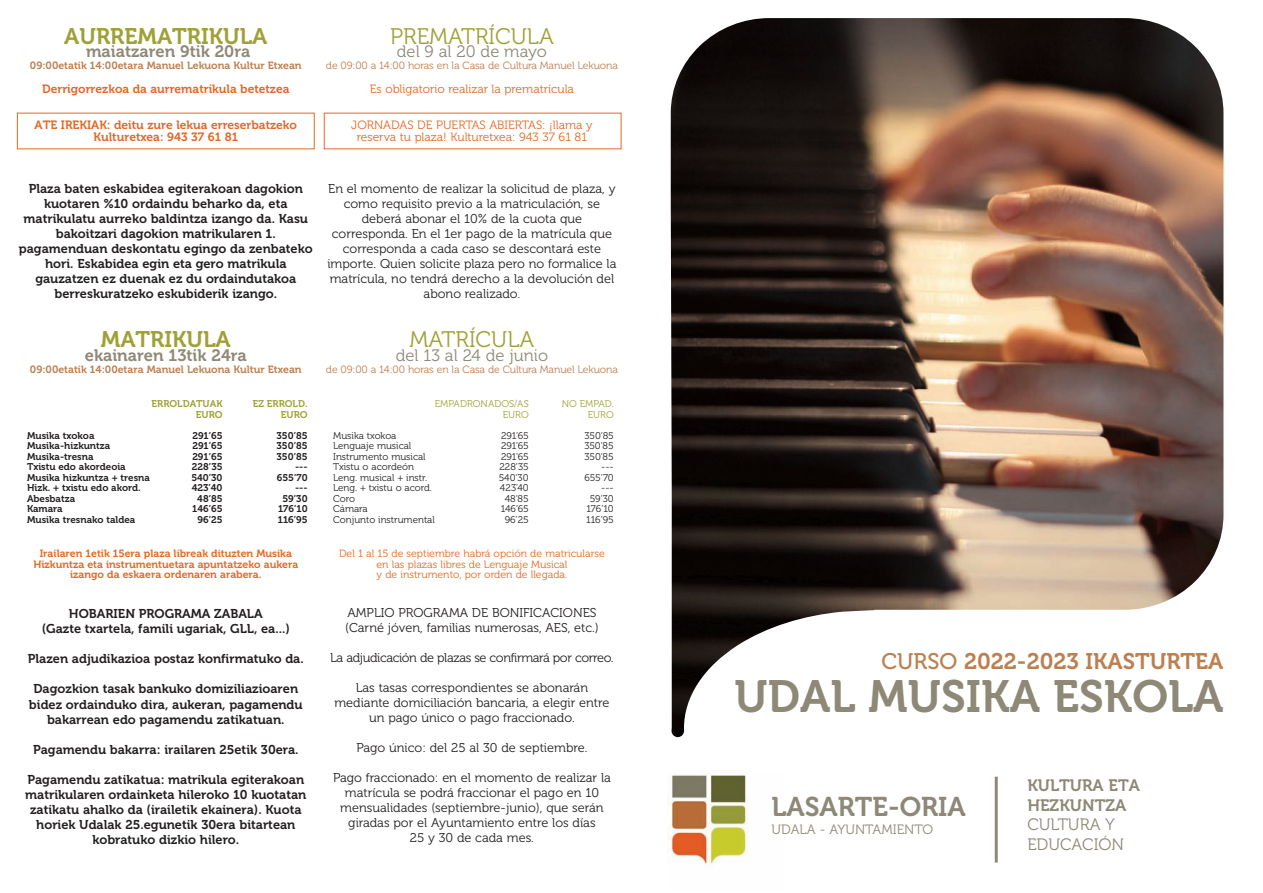
<style>
.page{position:relative;width:1263px;height:893px;background:#fff}
.page>*{position:absolute;margin:0;border:0;box-sizing:border-box;transform-origin:0 0}
.t1{font:45px "Museo 700";color:#8e8877}
.t2{font:27px "Museo 700";color:#8e8877}
.t3{font:22.5px "Museo 700";color:#bc7f50}
.t4{font:22.5px "Museo 700";color:#9fa136}
.t5{font:22.5px "Museo 300";color:#9fa136}
.t6{font:16.5px/19.5px "Museo 700";color:#8e8877}
.t7{font:16.5px/19.5px "Museo 300";color:#8e8877}
.t8{font:13.5px "Museo 300";color:#8e8877}
.t9{font:12.75px/15px "Museo 700";color:#231f20;text-align:center}
.t10{font:12.75px/15px "Museo 300";color:#231f20;text-align:center}
.t11{font:12.75px "Museo 300";letter-spacing:-.03em;color:#231f20}
.t12{font:12px/12px "Museo 300";color:#e46724;text-align:center}
.t13{font:12px/12px "Museo 700";color:#e46724;text-align:center}
.t14{font:10.5px/10.5px "Museo 700";color:#e46724;text-align:center}
.t15{font:10.5px/10.5px "Museo 300";color:#e46724;text-align:center}
.t16{font:10.5px "Museo 300";letter-spacing:-.01em;color:#bc7f50}
.t17{font:10.5px "Museo 700";color:#bc7f50}
.t18{font:9.75px "Museo 700";color:#231f20}
.t19{font:9.75px "Museo 300";color:#231f20}
.t20{font:9.75px "Museo 300";color:#9fa136}
.t21{font:9.75px "Museo 700";color:#9fa136}
.s1{font-family:"Museo 500"}
</style>
<div class="page">
<img style="left:671px;top:18px;width:553px;height:719px">
<img style="left:671px;top:772px;width:77px;height:92px">
<hr style="left:995px;top:776px;width:3px;height:86px;background:#8e8877">
<svg style="left:17px;top:112px;width:605px;height:38px"></svg>
<h3 class="t4" style="left:64px;top:27px;width:205px">AURREMATRIKULA</h3>
<p class="t6" style="left:86px;top:44px;width:166px">maiatzaren 9tik 20ra</p>
<p class="t17" style="left:30px;top:62px;width:273px">09:00etatik 14:00etara Manuel Lekuona Kultur Etxean</p>
<p class="t13" style="left:42px;top:85px;width:249px">Derrigorrezkoa da aurrematrikula betetzea</p>
<p class="t13" style="left:35px;top:121px;width:264px">ATE IREKIAK: deitu zure lekua erreserbatzeko<br>Kulturetxea: 943 37 61 81</p>
<p class="t9" style="left:19px;top:182px;width:295px">Plaza baten eskabidea egiterakoan dagokion kuotaren %10 ordaindu beharko da, eta matrikulatu aurreko baldintza izango da. Kasu bakoitzari dagokion matrikularen 1. pagamenduan deskontatu egingo da zenbateko hori. Eskabidea egin eta gero matrikula gauzatzen ez duenak ez du ordaindutakoa berreskuratzeko eskubiderik izango.</p>
<h3 class="t4" style="left:101px;top:330px;width:131px">MATRIKULA</h3>
<p class="t6" style="left:85px;top:347px;width:163px">ekainaren 13tik 24ra</p>
<p class="t17" style="left:30px;top:365px;width:273px">09:00etatik 14:00etara Manuel Lekuona Kultur Etxean</p>
<p class="t21" style="left:152px;top:400px;width:73px">ERROLDATUAK</p>
<p class="t21" style="left:253px;top:400px;width:56px">EZ ERROLD.</p>
<p class="t21" style="left:196px;top:410px;width:28px">EURO</p>
<p class="t21" style="left:281px;top:410px;width:28px">EURO</p>
<p class="t18" style="left:27px;top:431px;width:69px">Musika txokoa</p>
<p class="t18" style="left:192px;top:431px;width:32px">291’65</p>
<p class="t18" style="left:277px;top:431px;width:33px">350’85</p>
<p class="t18" style="left:27px;top:442px;width:85px">Musika-hizkuntza</p>
<p class="t18" style="left:192px;top:442px;width:32px">291’65</p>
<p class="t18" style="left:277px;top:442px;width:33px">350’85</p>
<p class="t18" style="left:27px;top:452px;width:68px">Musika-tresna</p>
<p class="t18" style="left:192px;top:452px;width:32px">291’65</p>
<p class="t18" style="left:277px;top:452px;width:33px">350’85</p>
<p class="t18" style="left:27px;top:463px;width:100px">Txistu edo akordeoia</p>
<p class="t18" style="left:192px;top:463px;width:32px">228’35</p>
<p class="t18" style="left:295px;top:463px;width:14px">---</p>
<p class="t18" style="left:27px;top:473px;width:124px">Musika hizkuntza + tresna</p>
<p class="t18" style="left:191px;top:473px;width:33px">540’30</p>
<p class="t18" style="left:277px;top:473px;width:32px">655’70</p>
<p class="t18" style="left:27px;top:484px;width:115px">Hizk. + txistu edo akord.</p>
<p class="t18" style="left:192px;top:484px;width:32px">423’40</p>
<p class="t18" style="left:295px;top:484px;width:14px">---</p>
<p class="t18" style="left:27px;top:494px;width:50px">Abesbatza</p>
<p class="t18" style="left:197px;top:494px;width:27px">48’85</p>
<p class="t18" style="left:282px;top:494px;width:27px">59’30</p>
<p class="t18" style="left:27px;top:505px;width:37px">Kamara</p>
<p class="t18" style="left:192px;top:505px;width:32px">146’65</p>
<p class="t18" style="left:278px;top:505px;width:31px">176’10</p>
<p class="t18" style="left:27px;top:515px;width:110px">Musika tresnako taldea</p>
<p class="t18" style="left:198px;top:515px;width:27px">96’25</p>
<p class="t18" style="left:278px;top:515px;width:31px">116’95</p>
<p class="t14" style="left:33px;top:549px;width:266px">Irailaren 1etik 15era plaza libreak dituzten Musika<br>Hizkuntza eta instrumentuetara apuntatzeko aukera izango da eskaera ordenaren arabera.</p>
<p class="t9" style="left:42px;top:608px;width:250px">HOBARIEN PROGRAMA ZABALA<br>(Gazte txartela, famili ugariak, GLL, ea...)</p>
<p class="t9" style="left:28px;top:653px;width:277px">Plazen adjudikazioa postaz konfirmatuko da.</p>
<p class="t9" style="left:29px;top:683px;width:275px">Dagozkion tasak bankuko domiziliazioaren bidez ordainduko dira, aukeran, pagamendu bakarrean edo pagamendu zatikatuan.</p>
<p class="t9" style="left:33px;top:743px;width:267px">Pagamendu bakarra: irailaren 25etik 30era.</p>
<p class="t9" style="left:25px;top:773px;width:283px">Pagamendu zatikatua: matrikula egiterakoan matrikularen ordainketa hileroko 10 kuotatan zatikatu ahalko da (irailetik ekainera). Kuota horiek Udalak 25.egunetik 30era bitartean kobratuko dizkio hilero.</p>
<h3 class="t5" style="left:390px;top:27px;width:165px">PREMATRÍCULA</h3>
<p class="t7" style="left:397px;top:44px;width:152px">del 9 al 20 de mayo</p>
<p class="t16" style="left:326px;top:62px;width:294px">de 09:00 a 14:00 horas en la Casa de Cultura Manuel Lekuona</p>
<p class="t12" style="left:370px;top:85px;width:206px">Es obligatorio realizar la prematrícula</p>
<p class="t12" style="left:351px;top:121px;width:243px">JORNADAS DE PUERTAS ABIERTAS: ¡llama y reserva tu plaza! Kulturetxea: 943 37 61 81</p>
<p class="t10" style="left:327px;top:182px;width:291px">En el momento de realizar la solicitud de plaza, y como requisito previo a la matriculación, se deberá abonar el 10% de la cuota que corresponda. En el 1er pago de la matrícula que corresponda a cada caso se descontará este importe. Quien solicite plaza pero no formalice la matrícula, no tendrá derecho a la devolución del abono realizado.</p>
<h3 class="t5" style="left:410px;top:330px;width:126px">MATRÍCULA</h3>
<p class="t7" style="left:396px;top:347px;width:154px">del 13 al 24 de junio</p>
<p class="t16" style="left:326px;top:365px;width:294px">de 09:00 a 14:00 horas en la Casa de Cultura Manuel Lekuona</p>
<p class="t20" style="left:435px;top:400px;width:95px">EMPADRONADOS/AS</p>
<p class="t20" style="left:562px;top:400px;width:54px">NO EMPAD.</p>
<p class="t20" style="left:503px;top:410px;width:28px">EURO</p>
<p class="t20" style="left:588px;top:410px;width:28px">EURO</p>
<p class="t19" style="left:333px;top:431px;width:65px">Musika txokoa</p>
<p class="t19" style="left:501px;top:431px;width:29px">291’65</p>
<p class="t19" style="left:584px;top:431px;width:31px">350’85</p>
<p class="t19" style="left:333px;top:442px;width:80px">Lenguaje musical</p>
<p class="t19" style="left:501px;top:442px;width:29px">291’65</p>
<p class="t19" style="left:584px;top:442px;width:31px">350’85</p>
<p class="t19" style="left:333px;top:452px;width:94px">Instrumento musical</p>
<p class="t19" style="left:501px;top:452px;width:29px">291’65</p>
<p class="t19" style="left:584px;top:452px;width:31px">350’85</p>
<p class="t19" style="left:333px;top:463px;width:82px">Txistu o acordeón</p>
<p class="t19" style="left:499px;top:463px;width:31px">228’35</p>
<p class="t19" style="left:601px;top:463px;width:14px">---</p>
<p class="t19" style="left:333px;top:473px;width:96px">Leng. musical + instr.</p>
<p class="t19" style="left:499px;top:473px;width:31px">540’30</p>
<p class="t19" style="left:584px;top:473px;width:31px">655’70</p>
<p class="t19" style="left:333px;top:484px;width:100px">Leng. + txistu o acord.</p>
<p class="t19" style="left:500px;top:484px;width:30px">423’40</p>
<p class="t19" style="left:601px;top:484px;width:14px">---</p>
<p class="t19" style="left:333px;top:494px;width:24px">Coro</p>
<p class="t19" style="left:505px;top:494px;width:25px">48’85</p>
<p class="t19" style="left:590px;top:494px;width:26px">59’30</p>
<p class="t19" style="left:333px;top:505px;width:36px">Cámara</p>
<p class="t19" style="left:501px;top:505px;width:30px">146’65</p>
<p class="t19" style="left:586px;top:505px;width:29px">176’10</p>
<p class="t19" style="left:333px;top:515px;width:103px">Conjunto instrumental</p>
<p class="t19" style="left:505px;top:515px;width:26px">96’25</p>
<p class="t19" style="left:586px;top:515px;width:29px">116’95</p>
<p class="t15" style="left:339px;top:549px;width:267px">Del 1 al 15 de septiembre habrá opción de matricularse en las plazas libres de Lenguaje Musical<br>y de instrumento, por orden de llegada.</p>
<p class="t10" style="left:345px;top:606px;width:255px;text-align:left">AMPLIO PROGRAMA DE BONIFICACIONES (Carné jóven, familias numerosas, AES, etc.)</p>
<p class="t11" style="left:330px;top:653px;width:285px">La adjudicación de plazas se confirmará por correo.</p>
<p class="t10" style="left:334px;top:681px;width:277px">Las tasas correspondientes se abonarán mediante domiciliación bancaria, a elegir entre un pago único o pago fraccionado.</p>
<p class="t10" style="left:356px;top:741px;width:233px">Pago único: del 25 al 30 de septiembre.</p>
<p class="t10" style="left:333px;top:771px;width:279px">Pago fraccionado: en el momento de realizar la matrícula se podrá fraccionar el pago en 10 mensualidades (septiembre-junio), que serán giradas por el Ayuntamiento entre los días<br>25 y 30 de cada mes.</p>
<h3 class="t3" style="left:881px;top:652px;width:344px"><span class="s1">CURSO</span> 2022-2023 IKASTURTEA</h3>
<h1 class="t1" style="left:735px;top:679px;width:490px">UDAL MUSIKA ESKOLA</h1>
<h2 class="t2" style="left:772px;top:796px;width:196px">LASARTE-ORIA</h2>
<p class="t8" style="left:772px;top:824px;width:163px">UDALA - AYUNTAMIENTO</p>
<p class="t6" style="left:1027px;top:777px;width:114px">KULTURA ETA<br>HEZKUNTZA</p>
<p class="t7" style="left:1027px;top:816px;width:98px">CULTURA Y<br>EDUCACIÓN</p>
</div>
